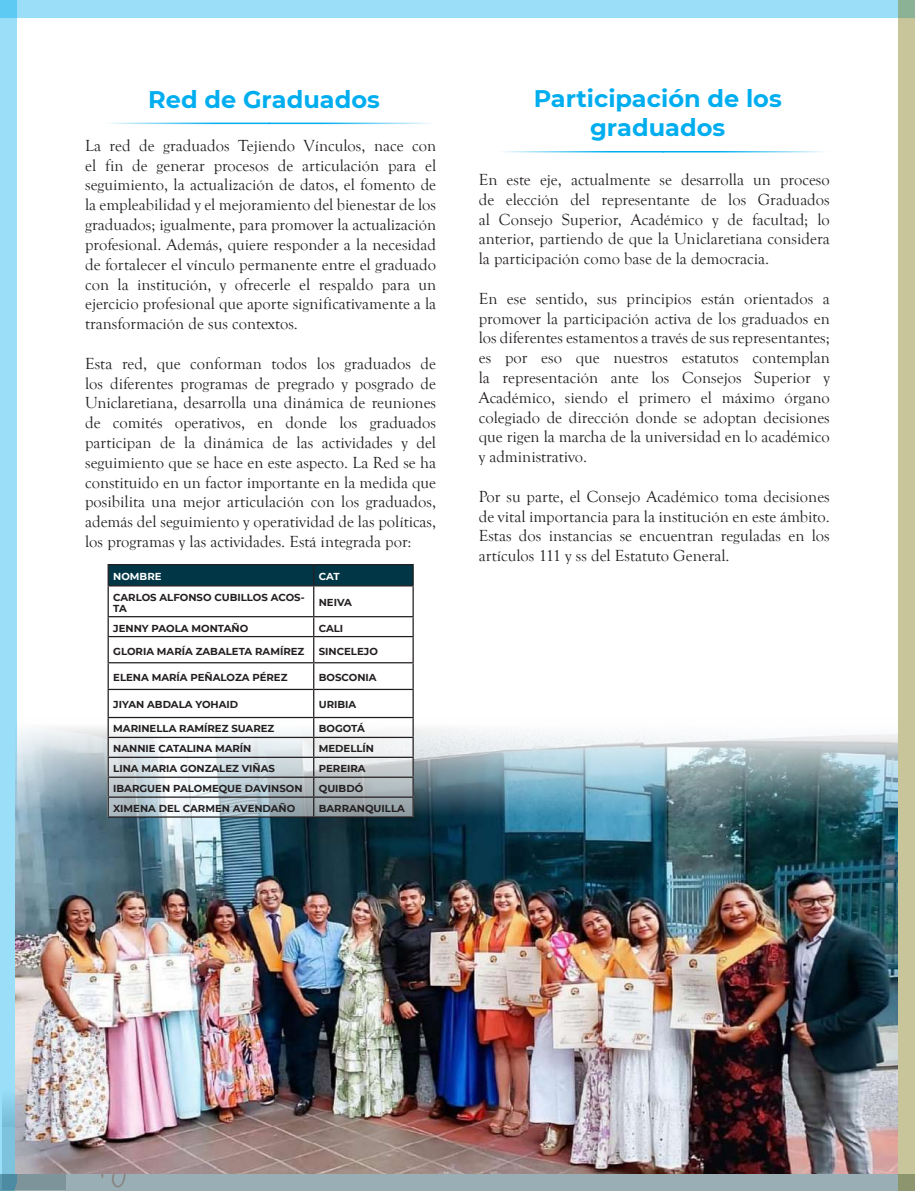
<style>
.page{position:relative;width:915px;height:1191px;background:#fff}
.page>*{position:absolute;margin:0;border:0;box-sizing:border-box;transform-origin:0 0}
.t1{font:700 24px/28.8px "Montserrat";color:#00aeef;text-align:center}
.t2{font:16.5px/19.8px "Goudy Old Style T";color:#231f20;text-align:justify}
.t3{font:700 10.05px/10.9px "Montserrat";color:#231f20}
.t4{font:700 10.05px "Montserrat";color:#fff}
</style>
<div class="page">
<img style="left:0;top:0;width:914px;height:1191px">
<hr style="left:107px;top:816px;width:206px;height:1px;background:#231f20">
<hr style="left:313px;top:816px;width:100px;height:1px;background:#231f20">
<h1 class="t1" style="left:148px;top:84px;width:233px">Red de Graduados</h1>
<h1 class="t1" style="left:533px;top:83px;width:249px">Participación de los graduados</h1>
<p class="t2" style="left:85px;top:136px;width:352px">La red de graduados Tejiendo Vínculos, nace con el fin de generar procesos de articulación para el seguimiento, la actualización de datos, el fomento de la empleabilidad y el mejoramiento del bienestar de los graduados; igualmente, para promover la actualización profesional. Además, quiere responder a la necesidad de fortalecer el vínculo permanente entre el graduado con la institución, y ofrecerle el respaldo para un ejercicio profesional que aporte significativamente a la transformación de sus contextos.</p>
<p class="t2" style="left:85px;top:354px;width:352px">Esta red, que conforman todos los graduados de los diferentes programas de pregrado y posgrado de Uniclaretiana, desarrolla una dinámica de reuniones de comités operativos, en donde los graduados participan de la dinámica de las actividades y del seguimiento que se hace en este aspecto. La Red se ha constituido en un factor importante en la medida que posibilita una mejor articulación con los graduados, además del seguimiento y operatividad de las políticas, los programas y las actividades. Está integrada por:</p>
<p class="t2" style="left:478px;top:170px;width:352px">En este eje, actualmente se desarrolla un proceso de elección del representante de los Graduados al Consejo Superior, Académico y de facultad; lo anterior, partiendo de que la Uniclaretiana considera la participación como base de la democracia.</p>
<p class="t2" style="left:478px;top:289px;width:352px">En ese sentido, sus principios están orientados a promover la participación activa de los graduados en los diferentes estamentos a través de sus representantes; es por eso que nuestros estatutos contemplan la representación ante los Consejos Superior y Académico, siendo el primero el máximo órgano colegiado de dirección donde se adoptan decisiones que rigen la marcha de la universidad en lo académico y administrativo.</p>
<p class="t2" style="left:478px;top:487px;width:352px">Por su parte, el Consejo Académico toma decisiones de vital importancia para la institución en este ámbito.<br>Estas dos instancias se encuentran reguladas en los artículos 111 y ss del Estatuto General.</p>
<p class="t4" style="left:113px;top:569px;width:50px">NOMBRE</p>
<p class="t4" style="left:319px;top:569px;width:22px">CAT</p>
<p class="t3" style="left:113px;top:591px;width:193px">CARLOS ALFONSO CUBILLOS ACOS-<br>TA</p>
<p class="t3" style="left:319px;top:596px;width:35px">NEIVA</p>
<p class="t3" style="left:113px;top:622px;width:136px">JENNY PAOLA MONTAÑO</p>
<p class="t3" style="left:319px;top:622px;width:26px">CALI</p>
<p class="t3" style="left:113px;top:645px;width:192px">GLORIA MARÍA ZABALETA RAMÍREZ</p>
<p class="t3" style="left:319px;top:645px;width:61px">SINCELEJO</p>
<p class="t3" style="left:113px;top:671px;width:176px">ELENA MARÍA PEÑALOZA PÉREZ</p>
<p class="t3" style="left:319px;top:671px;width:59px">BOSCONIA</p>
<p class="t3" style="left:113px;top:699px;width:126px">JIYAN ABDALA YOHAID</p>
<p class="t3" style="left:319px;top:699px;width:39px">URIBIA</p>
<p class="t3" style="left:113px;top:723px;width:163px">MARINELLA RAMÍREZ SUAREZ</p>
<p class="t3" style="left:319px;top:723px;width:48px">BOGOTÁ</p>
<p class="t3" style="left:113px;top:742px;width:140px">NANNIE CATALINA MARÍN</p>
<p class="t3" style="left:319px;top:742px;width:57px">MEDELLÍN</p>
<p class="t3" style="left:113px;top:762px;width:163px">LINA MARIA GONZALEZ VIÑAS</p>
<p class="t3" style="left:319px;top:762px;width:48px">PEREIRA</p>
<p class="t3" style="left:113px;top:782px;width:191px">IBARGUEN PALOMEQUE DAVINSON</p>
<p class="t3" style="left:319px;top:782px;width:46px">QUIBDÓ</p>
<p class="t3" style="left:113px;top:802px;width:183px">XIMENA DEL CARMEN AVENDAÑO</p>
<p class="t3" style="left:319px;top:802px;width:88px">BARRANQUILLA</p>
</div>
